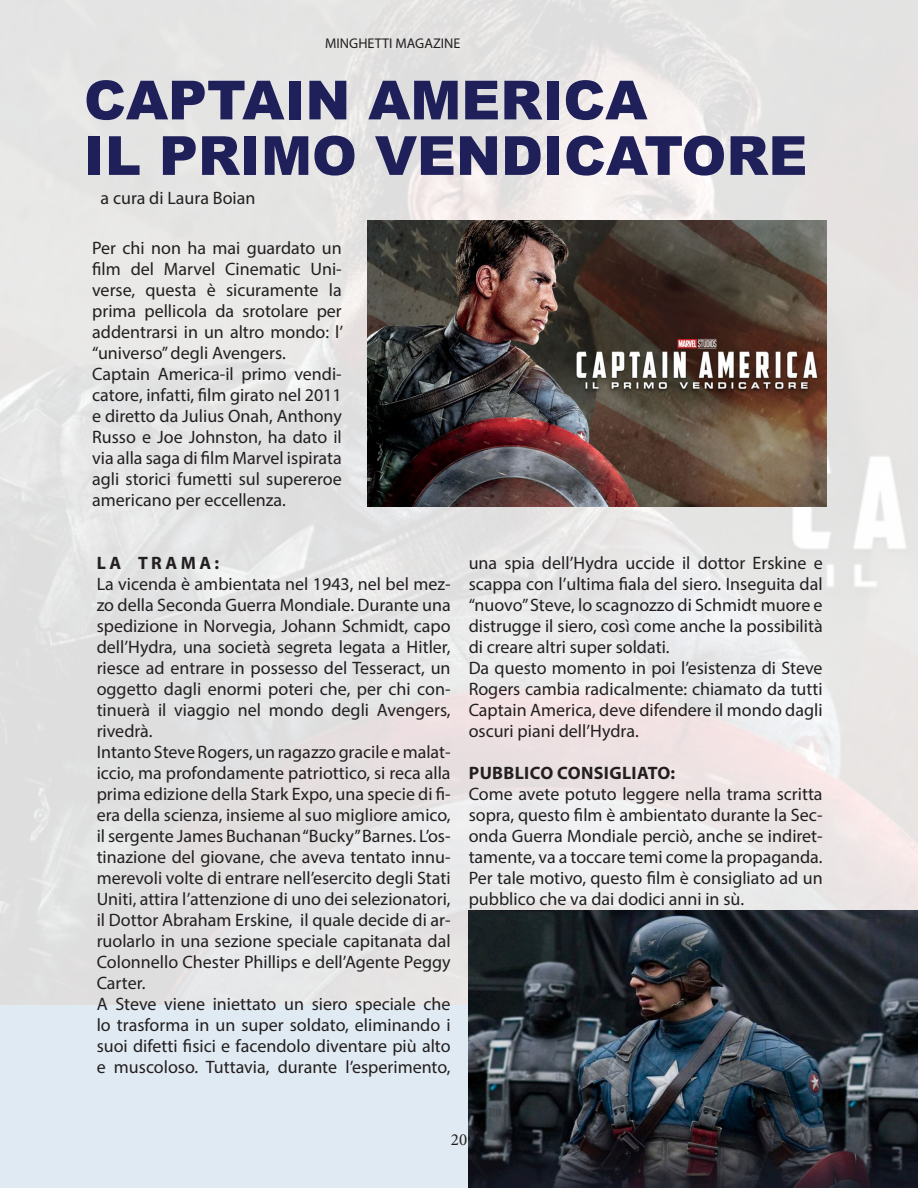
<style>
.page{position:relative;width:918px;height:1188px;background:#e0eaf2}
.page>*{position:absolute;margin:0;border:0;box-sizing:border-box;transform-origin:0 0}
.t1{font:900 54px "Arial";color:#1f205a}
.Section_Body_Text_-_12pt_Align_Right{font:18px/21px "Myriad Pro";color:#231f20;text-align:justify}
.t2{font:700 18px "Myriad Pro";letter-spacing:.02em;color:#231f20}
.t3{font:16.95px "Minion Pro";color:#231f20}
.t4{font:14.1px "Myriad Pro";color:#231f20}
</style>
<div class="page">
<img style="left:0;top:0;width:918px;height:1004px">
<img style="left:367px;top:220px;width:459px;height:287px">
<img style="left:469px;top:911px;width:449px;height:277px">
<p class="t4" style="left:325px;top:34px;width:137px">MINGHETTI MAGAZINE</p>
<p class="t1" style="left:84px;top:61px;width:565px">CAPTAIN AMERICA</p>
<p class="t1" style="left:84px;top:116px;width:725px">IL PRIMO VENDICATORE</p>
<p class="Section_Body_Text_-_12pt_Align_Right" style="left:101px;top:187px;width:156px">a cura di Laura Boian</p>
<p class="Section_Body_Text_-_12pt_Align_Right" style="left:92px;top:238px;width:253px">Per chi non ha mai guardato un film del Marvel Cinematic Uni&shy;verse, questa è sicuramente la prima pellicola da srotolare per addentrarsi in un altro mondo: l’ “universo” degli Avengers.</p>
<p class="Section_Body_Text_-_12pt_Align_Right" style="left:92px;top:364px;width:251px">Captain America-il primo vendi&shy;catore, infatti, film girato nel 2011 e diretto da Julius Onah, Anthony Russo e Joe Johnston, ha dato il via alla saga di film Marvel ispirata agli storici fumetti sul supereroe americano per eccellenza.</p>
<p class="t2" style="left:97px;top:552px;width:124px">LA TRAMA:</p>
<p class="Section_Body_Text_-_12pt_Align_Right" style="left:97px;top:574px;width:356px">La vicenda è ambientata nel 1943, nel bel mez&shy;zo della Seconda Guerra Mondiale. Durante una spedizione in Norvegia, Johann Schmidt, capo dell’Hydra, una società segreta legata a Hitler, riesce ad entrare in possesso del Tesseract, un oggetto dagli enormi poteri che, per chi con&shy;tinuerà il viaggio nel mondo degli Avengers, rivedrà.</p>
<p class="Section_Body_Text_-_12pt_Align_Right" style="left:97px;top:742px;width:356px">Intanto Steve Rogers, un ragazzo gracile e malat&shy;iccio, ma profondamente patriottico, si reca alla prima edizione della Stark Expo, una specie di fi&shy;era della scienza, insieme al suo migliore amico, il sergente James Buchanan “Bucky” Barnes. L’os&shy;tinazione del giovane, che aveva tentato innu&shy;merevoli volte di entrare nell’esercito degli Stati Uniti, attira l’attenzione di uno dei selezionatori, il Dottor Abraham Erskine, il quale decide di ar&shy;ruolarlo in una sezione speciale capitanata dal Colonnello Chester Phillips e dell’Agente Peggy Carter.</p>
<p class="Section_Body_Text_-_12pt_Align_Right" style="left:97px;top:994px;width:356px">A Steve viene iniettato un siero speciale che lo trasforma in un super soldato, eliminando i suoi difetti fisici e facendolo diventare più alto e muscoloso. Tuttavia, durante l’esperimento,</p>
<p class="Section_Body_Text_-_12pt_Align_Right" style="left:469px;top:553px;width:356px">una spia dell’Hydra uccide il dottor Erskine e scappa con l’ultima fiala del siero. Inseguita dal “nuovo” Steve, lo scagnozzo di Schmidt muore e distrugge il siero, così come anche la possibilità di creare altri super soldati.</p>
<p class="Section_Body_Text_-_12pt_Align_Right" style="left:469px;top:658px;width:356px">Da questo momento in poi l’esistenza di Steve Rogers cambia radicalmente: chiamato da tutti Captain America, deve difendere il mondo dagli oscuri piani dell’Hydra.</p>
<p class="t2" style="left:469px;top:762px;width:208px">PUBBLICO CONSIGLIATO:</p>
<p class="Section_Body_Text_-_12pt_Align_Right" style="left:469px;top:784px;width:356px">Come avete potuto leggere nella trama scritta sopra, questo film è ambientato durante la Sec&shy;onda Guerra Mondiale perciò, anche se indiret&shy;tamente, va a toccare temi come la propaganda.</p>
<p class="Section_Body_Text_-_12pt_Align_Right" style="left:469px;top:868px;width:356px">Per tale motivo, questo film è consigliato ad un pubblico che va dai dodici anni in sù.</p>
<p class="t3" style="left:451px;top:1129px;width:18px">20</p>
</div>
